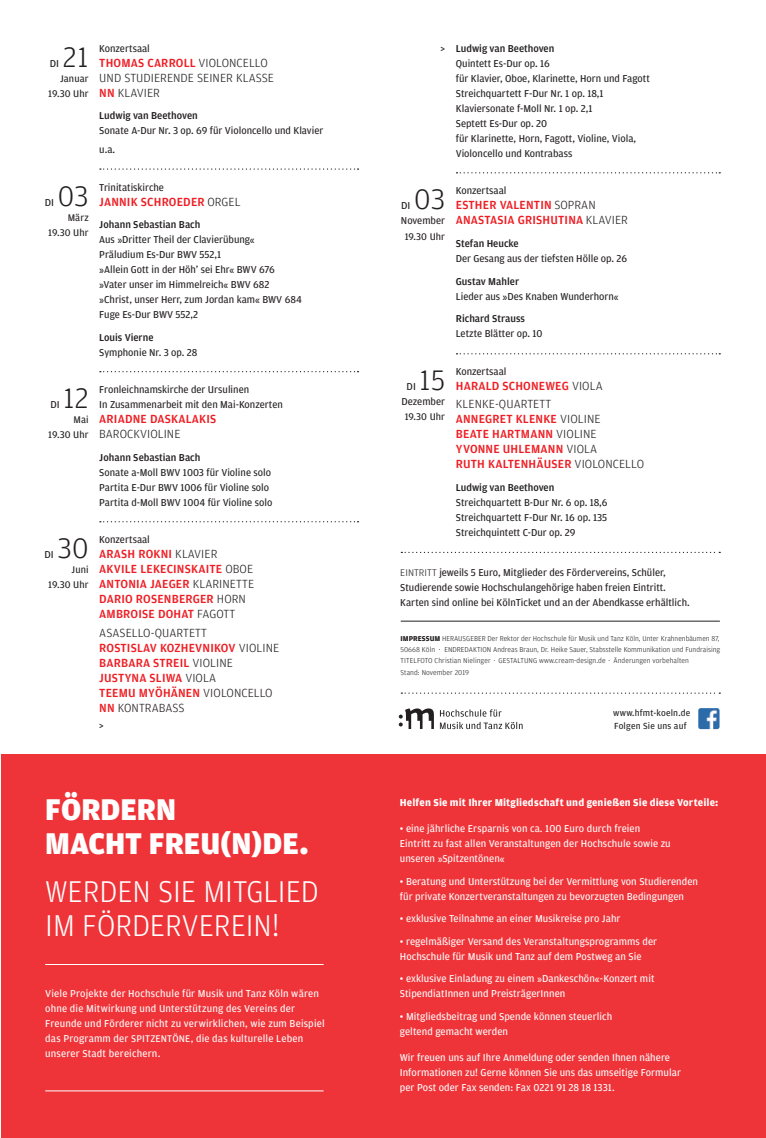
<style>
.page{position:relative;width:766px;height:1138px;background:#fff}
.page>*{position:absolute;margin:0;border:0;box-sizing:border-box;transform-origin:0 0}
.t1{font:300 31.88px/33.8px "Amplitude";color:#fff}
.t2{font:900 31.88px/33.8px "Amplitude";color:#fff}
.t3{font:300 30px "Amplitude";letter-spacing:.01em;color:#231f20}
.t4{font:500 12.5px/15px "Amplitude";letter-spacing:.015em;color:#ee1d23}
.t5{font:300 12.5px/15px "Amplitude";letter-spacing:.005em;color:#231f20}
.t6{font:10.62px/15px "Amplitude";color:#231f20}
.t7{font:10.62px/15px "Amplitude";letter-spacing:.005em;color:#fff}
.t8{font:500 10.62px "Amplitude";color:#231f20}
.t9{font:700 10.62px "Amplitude";letter-spacing:.01em;color:#fff}
.t10{font:10.25px/15px "Amplitude";letter-spacing:.01em;color:#231f20;text-align:right}
.t11{font:9.38px/12.8px "Amplitude";letter-spacing:.02em;color:#231f20}
.t12{font:300 7.5px/11.2px "Amplitude";letter-spacing:.005em;color:#231f20}
.s1{font-weight:500;color:#ee1d23}
.s2{font-weight:300;color:#231f20}
.s3{font-size:10.25px}
.s4{font-weight:300;font-size:10.25px}
.s5{font-weight:700}
</style>
<div class="page">
<svg style="left:401px;top:552px;width:319px;height:1px"></svg>
<svg style="left:100px;top:168px;width:258px;height:2px"></svg>
<svg style="left:100px;top:371px;width:258px;height:1px"></svg>
<svg style="left:100px;top:521px;width:258px;height:1px"></svg>
<svg style="left:456px;top:172px;width:264px;height:1px"></svg>
<svg style="left:456px;top:353px;width:264px;height:1px"></svg>
<svg style="left:401px;top:692px;width:319px;height:1px"></svg>
<hr style="left:400px;top:620px;width:319px;height:1px;background:#231f20">
<svg style="left:440px;top:709px;width:82px;height:20px"></svg>
<svg style="left:398px;top:708px;width:36px;height:21px"></svg>
<img style="left:698px;top:708px;width:21px;height:21px">
<div style="left:1px;top:754px;width:763px;height:383px;background:#ef3439"></div>
<hr style="left:45px;top:964px;width:278px;height:1px;background:#fff">
<hr style="left:45px;top:1090px;width:278px;height:1px;background:#fff">
<h2 class="t3" style="left:63px;top:40px;width:27px">21</h2>
<p class="t10" style="left:48px;top:71px;width:42px">Januar<br>19.30 Uhr</p>
<p class="t6" style="left:50px;top:56px;width:11px">DI</p>
<h2 class="t3" style="left:58px;top:179px;width:32px">03</h2>
<p class="t10" style="left:48px;top:210px;width:42px">März<br>19.30 Uhr</p>
<p class="t6" style="left:45px;top:195px;width:11px">DI</p>
<h2 class="t3" style="left:63px;top:381px;width:27px">12</h2>
<p class="t10" style="left:48px;top:412px;width:42px">Mai<br>19.30 Uhr</p>
<p class="t6" style="left:50px;top:397px;width:11px">DI</p>
<h2 class="t3" style="left:57px;top:531px;width:33px">30</h2>
<p class="t10" style="left:48px;top:562px;width:42px">Juni<br>19.30 Uhr</p>
<p class="t6" style="left:44px;top:547px;width:11px">DI</p>
<p class="t6" style="left:99px;top:41px;width:52px">Konzertsaal</p>
<p class="t5" style="left:99px;top:55px;width:176px"><span class="s1">THOMAS CARROLL</span> VIOLONCELLO<br>UND STUDIERENDE SEINER KLASSE<br><span class="s1">NN</span> KLAVIER</p>
<p class="t8" style="left:99px;top:110px;width:100px">Ludwig van Beethoven</p>
<p class="t6" style="left:99px;top:122px;width:225px;line-height:18.8px">Sonate A-Dur Nr. 3 op. 69 für Violoncello und Klavier u.a.</p>
<p class="t6" style="left:99px;top:180px;width:66px">Trinitatiskirche</p>
<p class="t4" style="left:99px;top:194px;width:143px">JANNIK SCHROEDER <span class="s2">ORGEL</span></p>
<p class="t8" style="left:99px;top:219px;width:103px">Johann Sebastian Bach</p>
<p class="t6" style="left:99px;top:232px;width:204px">Aus »Dritter Theil der Clavierübung« Präludium Es-Dur BWV 552,1<br>»Allein Gott in der Höh’ sei Ehr« BWV 676 »Vater unser im Himmelreich« BWV 682 »Christ, unser Herr, zum Jordan kam« BWV 684<br>Fuge Es-Dur BWV 552,2</p>
<p class="t8" style="left:99px;top:331px;width:56px">Louis Vierne</p>
<p class="t6" style="left:99px;top:345px;width:100px">Symphonie Nr. 3 op. 28</p>
<p class="t6" style="left:99px;top:382px;width:185px">Fronleichnamskirche der Ursulinen<br>In Zusammenarbeit mit den Mai-Konzerten</p>
<p class="t4" style="left:99px;top:412px;width:119px">ARIADNE DASKALAKIS</p>
<p class="t5" style="left:99px;top:427px;width:83px">BAROCKVIOLINE</p>
<p class="t8" style="left:99px;top:451px;width:103px">Johann Sebastian Bach</p>
<p class="t6" style="left:99px;top:465px;width:174px">Sonate a-Moll BWV 1003 für Violine solo<br>Partita E-Dur BWV 1006 für Violine solo<br>Partita d-Moll BWV 1004 für Violine solo</p>
<p class="t6" style="left:99px;top:532px;width:52px">Konzertsaal</p>
<p class="t4" style="left:99px;top:547px;width:156px">ARASH ROKNI <span class="s2">KLAVIER<br></span>AKVILE LEKECINSKAITE <span class="s2">OBOE<br></span>ANTONIA JAEGER <span class="s2">KLARINETTE<br></span>DARIO ROSENBERGER <span class="s2">HORN<br></span>AMBROISE DOHAT <span class="s2">FAGOTT</span></p>
<p class="t4" style="left:99px;top:625px;width:181px"><span class="s2">ASASELLO-QUARTETT<br></span>ROSTISLAV KOZHEVNIKOV <span class="s2">VIOLINE<br></span>BARBARA STREIL <span class="s2">VIOLINE<br></span>JUSTYNA SLIWA <span class="s2">VIOLA<br></span>TEEMU MYÖHÄNEN <span class="s2">VIOLONCELLO<br></span>NN <span class="s2">KONTRABASS</span></p>
<p class="t6" style="left:99px;top:717px;width:6px">&gt;</p>
<h1 class="t2" style="left:45px;top:792px;width:265px">FÖRDERN<br>MACHT FREU(N)DE.</h1>
<h1 class="t1" style="left:45px;top:875px;width:275px">WERDEN SIE MITGLIED<br>IM FÖRDERVEREIN!</h1>
<p class="t7" style="left:45px;top:986px;width:281px">Viele Projekte der Hochschule für Musik und Tanz Köln wären ohne die Mitwirkung und Unterstützung des Vereins der Freunde und Förderer nicht zu verwirklichen, wie zum Beispiel das Programm der <span class="s3">SPITZENTÖNE</span>, die das kulturelle Leben unserer Stadt bereichern.</p>
<p class="t6" style="left:440px;top:41px;width:6px">&gt;</p>
<h2 class="t3" style="left:414px;top:183px;width:32px">03</h2>
<p class="t6" style="left:401px;top:213px;width:46px">November</p>
<p class="t10" style="left:404px;top:229px;width:42px">19.30 Uhr</p>
<p class="t6" style="left:401px;top:198px;width:11px">DI</p>
<h2 class="t3" style="left:419px;top:363px;width:27px">15</h2>
<p class="t6" style="left:401px;top:393px;width:45px">Dezember</p>
<p class="t10" style="left:404px;top:409px;width:42px">19.30 Uhr</p>
<p class="t6" style="left:406px;top:378px;width:11px">DI</p>
<p class="t8" style="left:455px;top:42px;width:100px">Ludwig van Beethoven</p>
<p class="t6" style="left:455px;top:56px;width:195px">Quintett Es-Dur op. 16<br>für Klavier, Oboe, Klarinette, Horn und Fagott Streichquartett F-Dur Nr. 1 op. 18,1<br>Klaviersonate f-Moll Nr. 1 op. 2,1<br>Septett Es-Dur op. 20<br>für Klarinette, Horn, Fagott, Violine, Viola, Violoncello und Kontrabass</p>
<p class="t6" style="left:455px;top:183px;width:52px">Konzertsaal</p>
<p class="t4" style="left:455px;top:198px;width:174px">ESTHER VALENTIN <span class="s2">SOPRAN<br></span>ANASTASIA GRISHUTINA <span class="s2">KLAVIER</span></p>
<p class="t8" style="left:455px;top:237px;width:64px">Stefan Heucke</p>
<p class="t6" style="left:455px;top:251px;width:173px">Der Gesang aus der tiefsten Hölle op. 26</p>
<p class="t8" style="left:455px;top:275px;width:65px">Gustav Mahler</p>
<p class="t6" style="left:455px;top:288px;width:164px">Lieder aus »Des Knaben Wunderhorn«</p>
<p class="t8" style="left:455px;top:312px;width:71px">Richard Strauss</p>
<p class="t6" style="left:455px;top:326px;width:88px">Letzte Blätter op. 10</p>
<p class="t6" style="left:455px;top:363px;width:52px">Konzertsaal</p>
<p class="t5" style="left:455px;top:376px;width:148px;line-height:18.8px"><span class="s1">HARALD SCHONEWEG</span> VIOLA<br>KLENKE-QUARTETT</p>
<p class="t4" style="left:455px;top:412px;width:190px">ANNEGRET KLENKE <span class="s2">VIOLINE<br></span>BEATE HARTMANN <span class="s2">VIOLINE<br></span>YVONNE UHLEMANN <span class="s2">VIOLA<br></span>RUTH KALTENHÄUSER <span class="s2">VIOLONCELLO</span></p>
<p class="t8" style="left:455px;top:481px;width:100px">Ludwig van Beethoven</p>
<p class="t6" style="left:455px;top:495px;width:153px;text-align:justify">Streichquartett B-Dur Nr. 6 op. 18,6<br>Streichquartett F-Dur Nr. 16 op. 135<br>Streichquintett C-Dur op. 29</p>
<p class="t6" style="left:400px;top:565px;width:291px"><span class="s4">EINTRITT</span> jeweils 5 Euro, Mitglieder des Fördervereins, Schüler,<br>Studierende sowie Hochschulangehörige haben freien Eintritt.<br>Karten sind online bei KölnTicket und an der Abendkasse erhältlich.</p>
<p class="t12" style="left:400px;top:633px;width:321px"><span class="s5">IMPRESSUM</span> HERAUSGEBER Der Rektor der Hochschule für Musik und Tanz Köln, Unter Krahnenbäumen 87, 50668 Köln · ENDREDAKTION Andreas Braun, Dr. Heike Sauer, Stabsstelle Kommunikation und Fundraising TITELFOTO Christian Nielinger · GESTALTUNG www.cream-design.de · Änderungen vorbehalten<br>Stand: November 2019</p>
<p class="t11" style="left:613px;top:706px;width:79px">www.hfmt-koeln.de<br>Folgen Sie uns auf</p>
<p class="t9" style="left:400px;top:796px;width:320px">Helfen Sie mit Ihrer Mitgliedschaft und genießen Sie diese Vorteile:</p>
<p class="t7" style="left:400px;top:821px;width:272px">• eine jährliche Ersparnis von ca. 100 Euro durch freien<br>Eintritt zu fast allen Veranstaltungen der Hochschule sowie zu unseren »Spitzentönen«</p>
<p class="t7" style="left:400px;top:873px;width:299px">• Beratung und Unterstützung bei der Vermittlung von Studierenden für private Konzertveranstaltungen zu bevorzugten Bedingungen</p>
<p class="t7" style="left:400px;top:911px;width:222px">• exklusive Teilnahme an einer Musikreise pro Jahr</p>
<p class="t7" style="left:400px;top:933px;width:259px">• regelmäßiger Versand des Veranstaltungsprogramms der<br>Hochschule für Musik und Tanz auf dem Postweg an Sie</p>
<p class="t7" style="left:400px;top:971px;width:256px">• exklusive Einladung zu einem »Dankeschön«-Konzert mit<br>StipendiatInnen und PreisträgerInnen</p>
<p class="t7" style="left:400px;top:1008px;width:214px">• Mitgliedsbeitrag und Spende können steuerlich geltend gemacht werden</p>
<p class="t7" style="left:400px;top:1050px;width:283px">Wir freuen uns auf Ihre Anmeldung oder senden Ihnen nähere<br>Informationen zu! Gerne können Sie uns das umseitige Formular per Post oder Fax senden: Fax 0221 91 28 18 1331.</p>
</div>
